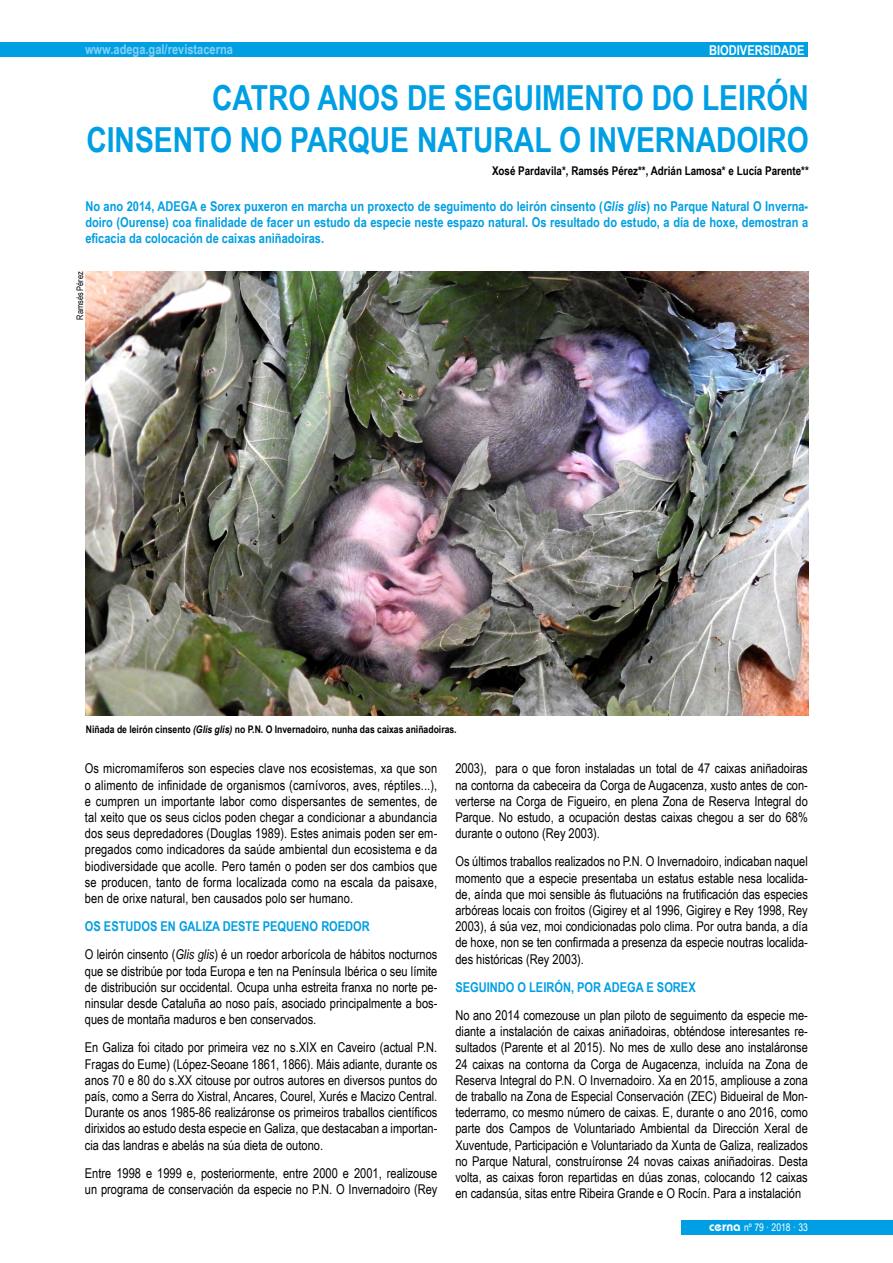
<style>
.page{position:relative;width:893px;height:1263px;background:#fff}
.page>*{position:absolute;margin:0;border:0;box-sizing:border-box;transform-origin:0 0}
.t1{font:700 34.5px/41.4px "Arial Narrow";color:#009fe3;text-align:right}
.t2{font:13.5px/16.2px "Arial Narrow";color:#000;text-align:justify}
.t3{font:700 13.5px/16.2px "Arial Narrow";color:#009fe3;text-align:justify}
.t4{font:700 13.5px "Arial Narrow";color:#83d0f5}
.t5{font:700 13.5px "Arial Narrow";color:#fff}
.t6{font:700 12px "Arial Narrow";color:#000}
.t7{font:700 10.5px "Arial Narrow";color:#000}
.t8{font:10.5px "Arial Narrow";color:#fff}
.t9{font:9px "Arial Narrow";color:#000}
.s1{font-style:italic}
.s2{font-weight:700;color:#009fe3}
.s3{font-family:"Bauhaus";font-weight:600;font-size:13.5px}
</style>
<div class="page">
<div style="left:681px;top:1220px;width:212px;height:15px;background:#009fe3"></div>
<div style="left:0;top:42px;width:808px;height:15px;background:#009fe3"></div>
<img style="left:86px;top:271px;width:722px;height:445px">
<p class="t4" style="left:85px;top:39px;width:149px">www.adega.gal/revistacerna</p>
<p class="t5" style="left:709px;top:40px;width:97px">BIODIVERSIDADE</p>
<h1 class="t1" style="left:86px;top:76px;width:724px">CATRO ANOS DE SEGUIMENTO DO LEIRÓN<br>CINSENTO NO PARQUE NATURAL O INVERNADOIRO</h1>
<p class="t6" style="left:492px;top:161px;width:318px">Xosé Pardavila*, Ramsés Pérez**, Adrián Lamosa* e Lucía Parente**</p>
<p class="t3" style="left:85px;top:197px;width:724px">No ano 2014, ADEGA e Sorex puxeron en marcha un proxecto de seguimento do leirón cinsento (<span class="s1">Glis glis</span>) no Parque Natural O Inverna&shy;doiro (Ourense) coa finalidade de facer un estudo da especie neste espazo natural. Os resultado do estudo, a día de hoxe, demostran a eficacia da colocación de caixas aniñadoiras.</p>
<p class="t9" style="left:73px;top:320px;width:50px;rotate:-90deg">Ramsés Pérez</p>
<p class="t7" style="left:86px;top:721px;width:372px">Niñada de leirón cinsento <span class="s1">(Glis glis)</span> no P.N. O Invernadoiro, nunha das caixas aniñadoiras.</p>
<p class="t2" style="left:85px;top:760px;width:354px">Os micromamíferos son especies clave nos ecosistemas, xa que son o alimento de infinidade de organismos (carnívoros, aves, réptiles...), e cumpren un importante labor como dispersantes de sementes, de tal xeito que os seus ciclos poden chegar a condicionar a abundancia dos seus depredadores (Douglas 1989). Estes animais poden ser em&shy;pregados como indicadores da saúde ambiental dun ecosistema e da biodiversidade que acolle. Pero tamén o poden ser dos cambios que se producen, tanto de forma localizada como na escala da paisaxe, ben de orixe natural, ben causados polo ser humano.</p>
<p class="t2" style="left:85px;top:912px;width:354px;line-height:28.2px"><span class="s2">OS ESTUDOS EN GALIZA DESTE PEQUENO ROEDOR<br></span>O leirón cinsento (<span class="s1">Glis glis</span>) é un roedor arborícola de hábitos nocturnos</p>
<p class="t2" style="left:85px;top:962px;width:354px">que se distribúe por toda Europa e ten na Península Ibérica o seu límite de distribución sur occidental. Ocupa unha estreita franxa no norte pe&shy;ninsular desde Cataluña ao noso país, asociado principalmente a bos&shy;ques de montaña maduros e ben conservados.</p>
<p class="t2" style="left:85px;top:1039px;width:354px">En Galiza foi citado por primeira vez no s.XIX en Caveiro (actual P.N.<br>Fragas do Eume) (López-Seoane 1861, 1866). Máis adiante, durante os anos 70 e 80 do s.XX citouse por outros autores en diversos puntos do país, como a Serra do Xistral, Ancares, Courel, Xurés e Macizo Central.<br>Durante os anos 1985-86 realizáronse os primeiros traballos científicos dirixidos ao estudo desta especie en Galiza, que destacaban a importan&shy;cia das landras e abelás na súa dieta de outono.</p>
<p class="t2" style="left:85px;top:1164px;width:354px">Entre 1998 e 1999 e, posteriormente, entre 2000 e 2001, realizouse un programa de conservación da especie no P.N. O Invernadoiro (Rey</p>
<p class="t2" style="left:455px;top:760px;width:354px">2003), para o que foron instaladas un total de 47 caixas aniñadoiras na contorna da cabeceira da Corga de Augacenza, xusto antes de con&shy;verterse na Corga de Figueiro, en plena Zona de Reserva Integral do Parque. No estudo, a ocupación destas caixas chegou a ser do 68% durante o outono (Rey 2003).</p>
<p class="t2" style="left:455px;top:853px;width:354px">Os últimos traballos realizados no P.N. O Invernadoiro, indicaban naquel momento que a especie presentaba un estatus estable nesa localida&shy;de, aínda que moi sensible ás flutuacións na frutificación das especies arbóreas locais con froitos (Gigirey et al 1996, Gigirey e Rey 1998, Rey 2003), á súa vez, moi condicionadas polo clima. Por outra banda, a día de hoxe, non se ten confirmada a presenza da especie noutras localida&shy;des históricas (Rey 2003).</p>
<p class="t3" style="left:455px;top:978px;width:242px">SEGUINDO O LEIRÓN, POR ADEGA E SOREX</p>
<p class="t2" style="left:455px;top:1007px;width:354px">No ano 2014 comezouse un plan piloto de seguimento da especie me&shy;diante a instalación de caixas aniñadoiras, obténdose interesantes re&shy;sultados (Parente et al 2015). No mes de xullo dese ano instaláronse 24 caixas na contorna da Corga de Augacenza, incluída na Zona de Reserva Integral do P.N. O Invernadoiro. Xa en 2015, ampliouse a zona de traballo na Zona de Especial Conservación (ZEC) Bidueiral de Mon&shy;tederramo, co mesmo número de caixas. E, durante o ano 2016, como parte dos Campos de Voluntariado Ambiental da Dirección Xeral de Xuventude, Participación e Voluntariado da Xunta de Galiza, realizados no Parque Natural, construíronse 24 novas caixas aniñadoiras. Desta volta, as caixas foron repartidas en dúas zonas, colocando 12 caixas en cadansúa, sitas entre Ribeira Grande e O Rocín. Para a instalación</p>
<p class="t8" style="left:709px;top:1219px;width:100px"><span class="s3">cerna</span> nº 79 · 2018 · 33</p>
</div>
